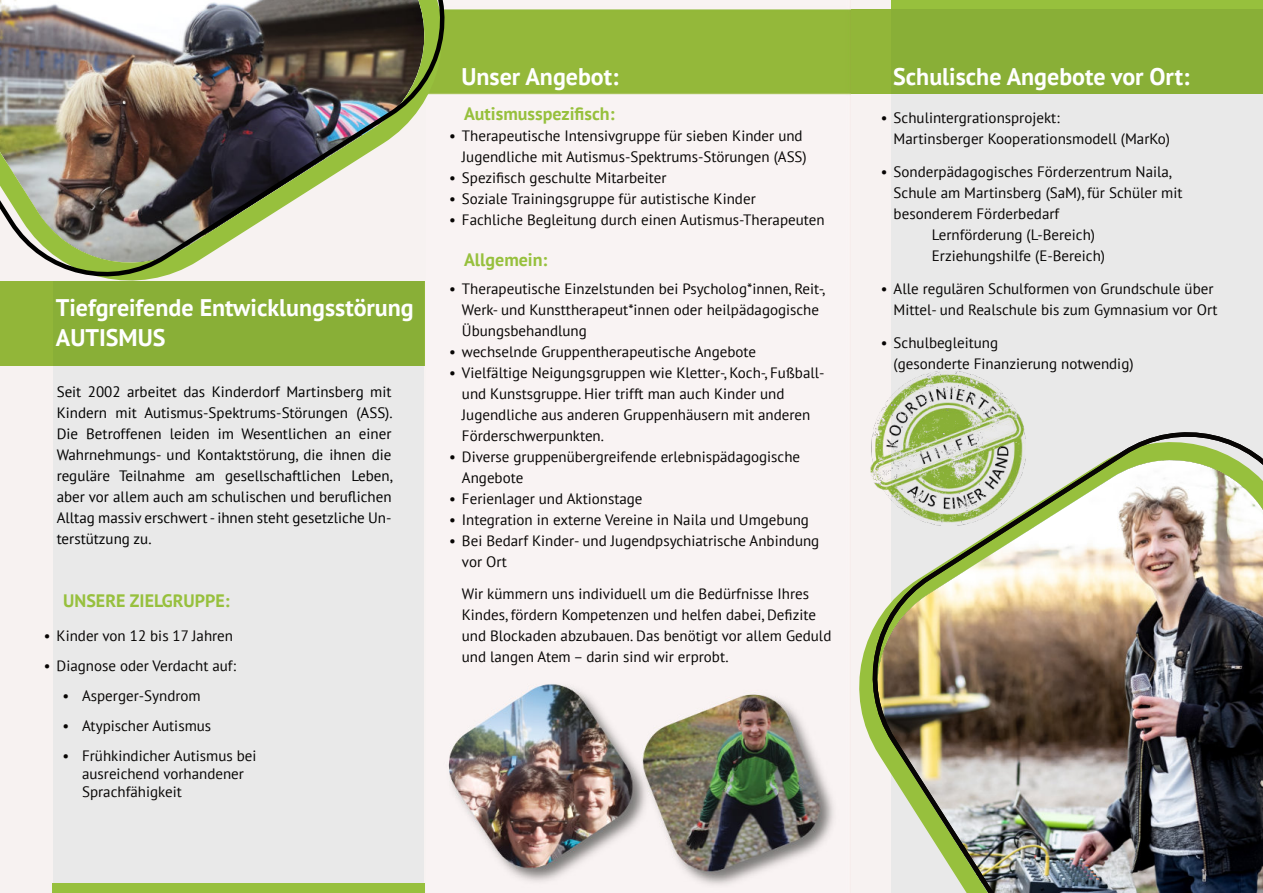
<style>
.page{position:relative;width:1263px;height:893px;background:#fff}
.page>*{position:absolute;margin:0;border:0;box-sizing:border-box;transform-origin:0 0}
.t1{font:700 24px/30px "PT Sans";color:#fff}
.t2{font:700 18px "PT Sans";color:#97c03d}
.t3{font:15px/21px "PT Sans";color:#070504}
.t4{font:15px/21px "PT Sans";color:#000;text-align:justify}
</style>
<div class="page">
<div style="left:850px;top:0;width:413px;height:893px;background:#f7f2f1"></div>
<div style="left:891px;top:1px;width:372px;height:892px;background:#e9e9e9"></div>
<div style="left:425px;top:9px;width:838px;height:85px;background:#89af37"></div>
<div style="left:891px;top:0;width:372px;height:9px;background:#97c03d"></div>
<img style="left:859px;top:432px;width:404px;height:461px">
<img style="left:871px;top:372px;width:155px;height:154px">
<img style="left:425px;top:0;width:425px;height:893px">
<div style="left:0;top:0;width:425px;height:893px;background:#f7f2f1"></div>
<div style="left:53px;top:281px;width:371px;height:612px;background:#e9e9e9"></div>
<div style="left:0;top:281px;width:425px;height:85px;background:#89af37"></div>
<div style="left:52px;top:883px;width:373px;height:10px;background:#97c03d"></div>
<img style="left:0;top:0;width:460px;height:292px">
<h1 class="t1" style="left:56px;top:295px;width:359px">Tiefgreifende Entwicklungsstörung<br>AUTISMUS</h1>
<p class="t4" style="left:57px;top:383px;width:337px">Seit 2002 arbeitet das Kinderdorf Martinsberg mit Kindern mit Autismus-Spektrums-Störungen (ASS).<br>Die Betroffenen leiden im Wesentlichen an einer Wahrnehmungs- und Kontaktstörung, die ihnen die reguläre Teilnahme am gesellschaftlichen Leben, aber vor allem auch am schulischen und beruflichen Alltag massiv erschwert - ihnen steht gesetzliche Un&shy;terstützung zu.</p>
<p class="t2" style="left:63px;top:594px;width:168px">UNSERE ZIELGRUPPE:</p>
<p class="t3" style="left:44px;top:627px;width:191px">• Kinder von 12 bis 17 Jahren</p>
<p class="t3" style="left:44px;top:657px;width:194px">• Diagnose oder Verdacht auf:</p>
<p class="t3" style="left:63px;top:687px;width:140px">• Asperger-Syndrom</p>
<p class="t3" style="left:63px;top:717px;width:150px">• Atypischer Autismus</p>
<p class="t3" style="left:82px;top:748px;width:176px;line-height:18px;text-indent:-20px">• Frühkindicher Autismus bei ausreichend vorhandener<br>Sprachfähigkeit</p>
<h1 class="t1" style="left:461px;top:64px;width:159px">Unser Angebot:</h1>
<p class="t2" style="left:464px;top:107px;width:152px">Autismusspezifisch:</p>
<p class="t3" style="left:449px;top:126px;width:359px;text-align:right">• Therapeutische Intensivgruppe für sieben Kinder und<br>Jugendliche mit Autismus-Spektrums-Störungen (ASS)</p>
<p class="t3" style="left:449px;top:168px;width:219px">• Spezifisch geschulte Mitarbeiter</p>
<p class="t3" style="left:449px;top:189px;width:308px">• Soziale Trainingsgruppe für autistische Kinder</p>
<p class="t3" style="left:449px;top:210px;width:377px">• Fachliche Begleitung durch einen Autismus-Therapeuten</p>
<p class="t2" style="left:464px;top:253px;width:85px">Allgemein:</p>
<p class="t3" style="left:462px;top:279px;width:365px;text-indent:-13px">• Therapeutische Einzelstunden bei Psycholog*innen, Reit-,<br>Werk- und Kunsttherapeut*innen oder heilpädagogische<br>Übungsbehandlung</p>
<p class="t3" style="left:449px;top:342px;width:308px">• wechselnde Gruppentherapeutische Angebote</p>
<p class="t3" style="left:462px;top:363px;width:364px;text-indent:-13px">• Vielfältige Neigungsgruppen wie Kletter-, Koch-, Fußball&shy;und Kunstsgruppe. Hier trifft man auch Kinder und Jugendliche aus anderen Gruppenhäusern mit anderen Förderschwerpunkten.</p>
<p class="t3" style="left:462px;top:447px;width:340px;text-indent:-13px">• Diverse gruppenübergreifende erlebnispädagogische<br>Angebote</p>
<p class="t3" style="left:449px;top:489px;width:195px">• Ferienlager und Aktionstage</p>
<p class="t3" style="left:449px;top:510px;width:361px">• Integration in externe Vereine in Naila und Umgebung</p>
<p class="t3" style="left:462px;top:531px;width:359px;text-indent:-13px">• Bei Bedarf Kinder- und Jugendpsychiatrische Anbindung vor Ort</p>
<p class="t3" style="left:462px;top:585px;width:371px">Wir kümmern uns individuell um die Bedürfnisse Ihres Kindes, fördern Kompetenzen und helfen dabei, Defizite und Blockaden abzubauen. Das benötigt vor allem Geduld und langen Atem – darin sind wir erprobt.</p>
<h1 class="t1" style="left:893px;top:64px;width:298px">Schulische Angebote vor Ort:</h1>
<p class="t3" style="left:894px;top:108px;width:278px;text-indent:-13px">• Schulintergrationsprojekt:<br>Martinsberger Kooperationsmodell (MarKo)</p>
<p class="t3" style="left:881px;top:162px;width:292px">• Sonderpädagogisches Förderzentrum Naila,</p>
<p class="t3" style="left:894px;top:183px;width:290px">Schule am Martinsberg (SaM), für Schüler mit</p>
<p class="t3" style="left:894px;top:204px;width:167px">besonderem Förderbedarf</p>
<p class="t3" style="left:932px;top:225px;width:165px">Lernförderung (L-Bereich)</p>
<p class="t3" style="left:932px;top:246px;width:175px">Erziehungshilfe (E-Bereich)</p>
<p class="t3" style="left:881px;top:279px;width:338px;text-align:right">• Alle regulären Schulformen von Grundschule über<br>Mittel- und Realschule bis zum Gymnasium vor Ort</p>
<p class="t3" style="left:894px;top:333px;width:241px;text-indent:-13px">• Schulbegleitung<br>(gesonderte Finanzierung notwendig)</p>
</div>
